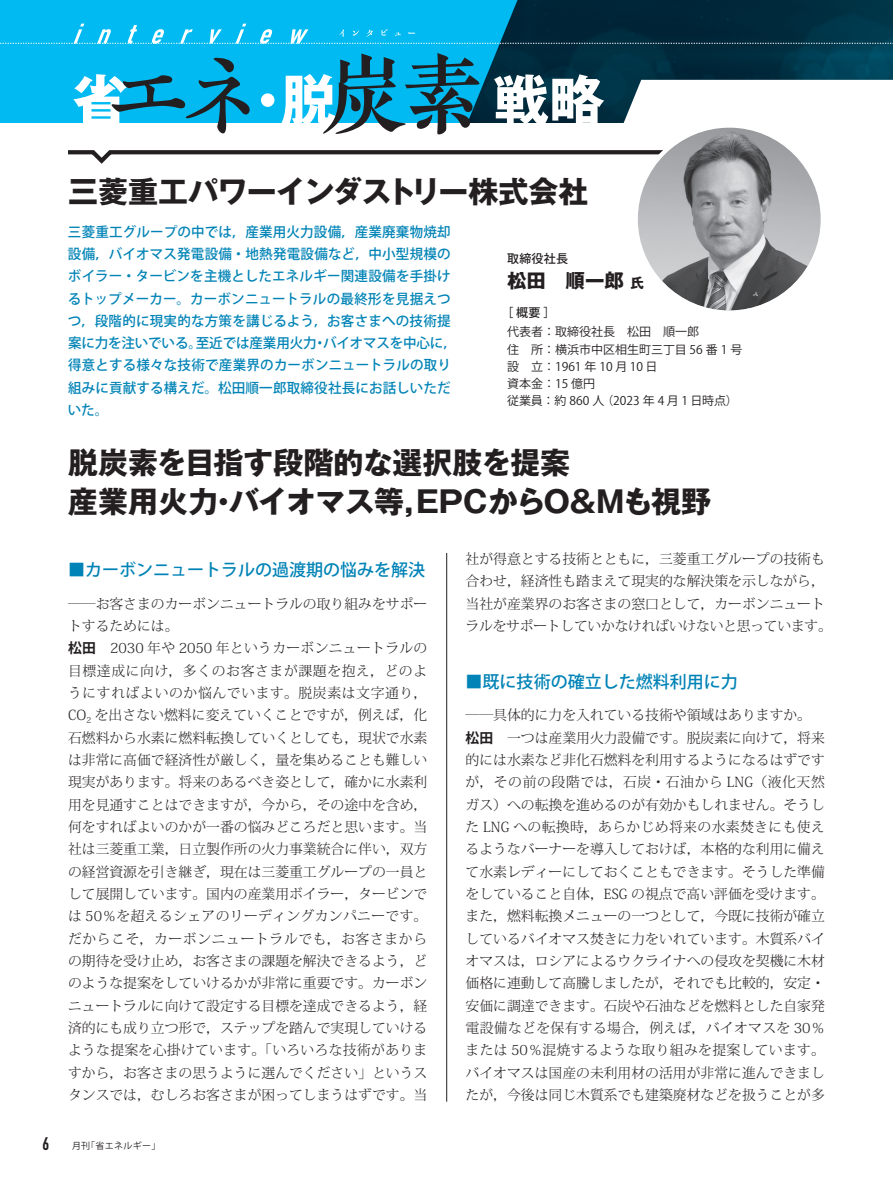
<style>
.page{position:relative;width:893px;height:1191px;background:#fff}
.page>*{position:absolute;margin:0;border:0;box-sizing:border-box;transform-origin:0 0}
.t1{font:700 30px/39px "Gothic MB101 Pro";letter-spacing:-.01em;color:#231f20}
.t2{font:700 19.5px "Gothic MB101 Pro";color:#231f20}
.t3{font:700 18px "DIN Condensed";color:#231f20}
.t4{font:500 16.95px "Koz Go Pro";color:#0083b6}
.t5{font:300 13.8px/22.4px "Koz Min Pro";color:#231f20}
.t6{font:500 13.8px/22.4px "Koz Go Pro";letter-spacing:.015em;color:#0083b6}
.t7{font:12px/17.2px "Koz Go Pr 6 N";color:#231f20}
.t8{font:500 12px "Koz Go Pr 6 N";letter-spacing:.02em;color:#231f20}
.t9{font:500 12px "Koz Go Pro";color:#231f20}
.t10{font:9px "Koz Go Pro";letter-spacing:.04em;color:#231f20}
.s1{font-size:13.5px}
.s2{font-family:"Koz Go Pro";font-weight:700}
</style>
<div class="page">
<img style="left:517px;top:0;width:376px;height:53px">
<div style="left:0;top:0;width:517px;height:123px;background:#00baf1"></div>
<svg style="left:0;top:24px;width:893px;height:20px;background:#1181a5"></svg>
<svg style="left:64px;top:53px;width:829px;height:111px"></svg>
<hr style="left:446px;top:553px;width:1px;height:548px;background:#231f20">
<div style="left:719px;top:128px;width:102px;height:102px;background:#fff"></div>
<svg style="left:636px;top:125px;width:187px;height:188px"></svg>
<img style="left:638px;top:128px;width:183px;height:182px;border-radius:91px">
<div style="left:634px;top:123px;width:191px;height:192px;border:4px solid #fff;border-radius:50%"></div>
<h1 class="t1" style="left:68px;top:168px;width:522px">三菱重工パワーインダストリー株式会社</h1>
<p class="t6" style="left:68px;top:221px;width:390px">三菱重工グループの中では，産業用火力設備，産業廃棄物焼却設備，バイオマス発電設備・地熱発電設備など，中小型規模のボイラー・タービンを主機としたエネルギー関連設備を手掛けるトップメーカー。カーボンニュートラルの最終形を見据えつつ，段階的に現実的な方策を講じるよう，お客さまへの技術提案に力を注いでいる。至近では産業用火力・バイオマスを中心に，得意とする様々な技術で産業界のカーボンニュートラルの取り組みに貢献する構えだ。松田順一郎取締役社長にお話しいただいた。</p>
<p class="t8" style="left:507px;top:252px;width:62px">取締役社長</p>
<h2 class="t2" style="left:507px;top:264px;width:138px">松田　順一郎 <span class="s1">氏</span></h2>
<p class="t9" style="left:501px;top:305px;width:56px">［ 概要 ］</p>
<p class="t7" style="left:507px;top:323px;width:237px">代表者：取締役社長　松田　順一郎<br>住　所：横浜市中区相生町三丁目 56 番 1 号設　立：1961 年 10 月 10 日<br>資本金：15 億円<br>従業員：約 860 人 （2023 年 4 月 1 日時点）</p>
<h1 class="t1" style="left:68px;top:439px;width:644px">脱炭素を目指す段階的な選択肢を提案<br>産業用火力・バイオマス等，EPCからO&amp;Mも視野</h1>
<p class="t4" style="left:68px;top:559px;width:359px">■カーボンニュートラルの過渡期の悩みを解決</p>
<p class="t5" style="left:68px;top:592px;width:361px">――お客さまのカーボンニュートラルの取り組みをサポートするためには。<br><span class="s2">松田</span>　2030 年や 2050 年というカーボンニュートラルの目標達成に向け，多くのお客さまが課題を抱え，どのようにすればよいのか悩んでいます。脱炭素は文字通り，<br>CO<sub>2</sub> を出さない燃料に変えていくことですが，例えば，化石燃料から水素に燃料転換していくとしても，現状で水素は非常に高価で経済性が厳しく，量を集めることも難しい現実があります。将来のあるべき姿として，確かに水素利用を見通すことはできますが，今から，その途中を含め，何をすればよいのかが一番の悩みどころだと思います。当社は三菱重工業，日立製作所の火力事業統合に伴い，双方の経営資源を引き継ぎ，現在は三菱重工グループの一員として展開しています。国内の産業用ボイラー，タービンでは 50％を超えるシェアのリーディングカンパニーです。だからこそ，カーボンニュートラルでも，お客さまからの期待を受け止め，お客さまの課題を解決できるよう，どのような提案をしていけるかが非常に重要です。カーボンニュートラルに向けて設定する目標を達成できるよう，経済的にも成り立つ形で，ステップを踏んで実現していけるような提案を心掛けています。「いろいろな技術がありますから，お客さまの思うように選んでください」というスタンスでは，むしろお客さまが困ってしまうはずです。当</p>
<h3 class="t3" style="left:43px;top:1131px;width:8px">6</h3>
<p class="t10" style="left:72px;top:1139px;width:90px">月刊「省エネルギー」</p>
<p class="t5" style="left:466px;top:547px;width:368px">社が得意とする技術とともに，三菱重工グループの技術も合わせ，経済性も踏まえて現実的な解決策を示しながら，当社が産業界のお客さまの窓口として，カーボンニュートラルをサポートしていかなければいけないと思っています。</p>
<p class="t4" style="left:466px;top:671px;width:274px">■既に技術の確立した燃料利用に力</p>
<p class="t5" style="left:466px;top:703px;width:361px">――具体的に力を入れている技術や領域はありますか。<span class="s2">松田</span>　一つは産業用火力設備です。脱炭素に向けて，将来的には水素など非化石燃料を利用するようになるはずですが，その前の段階では，石炭・石油から LNG（液化天然ガス）への転換を進めるのが有効かもしれません。そうした LNG への転換時，あらかじめ将来の水素焚きにも使えるようなバーナーを導入しておけば，本格的な利用に備えて水素レディーにしておくこともできます。そうした準備をしていること自体，ESG の視点で高い評価を受けます。また，燃料転換メニューの一つとして，今既に技術が確立しているバイオマス焚きに力をいれています。木質系バイオマスは，ロシアによるウクライナへの侵攻を契機に木材価格に連動して高騰しましたが，それでも比較的，安定・安価に調達できます。石炭や石油などを燃料とした自家発電設備などを保有する場合，例えば，バイオマスを 30％または 50％混焼するような取り組みを提案しています。バイオマスは国産の未利用材の活用が非常に進んできましたが，今後は同じ木質系でも建築廃材などを扱うことが多</p>
</div>
